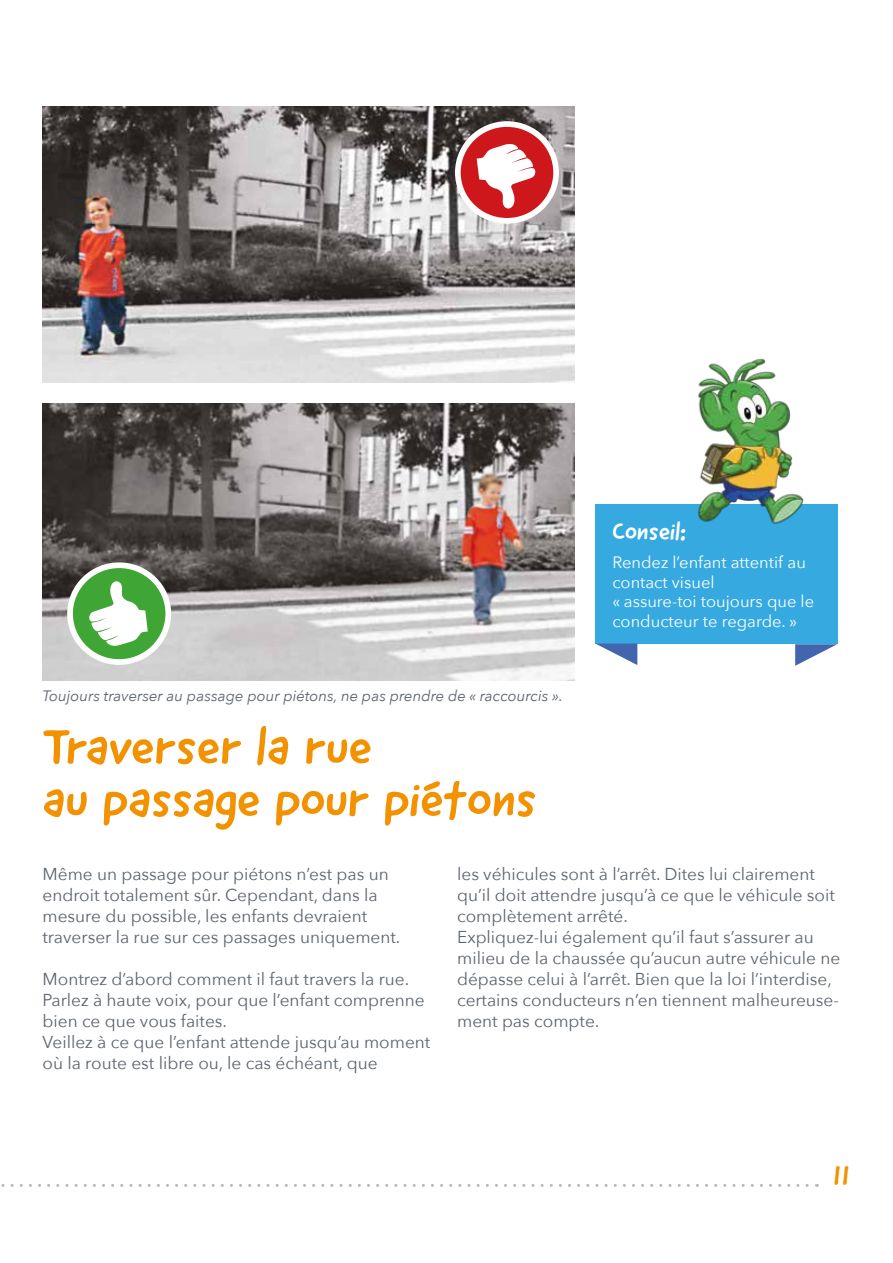
<style>
.page{position:relative;width:893px;height:1263px;background:#fff}
.page>*{position:absolute;margin:0;border:0;box-sizing:border-box;transform-origin:0 0}
.t1{font:52.5px/52.5px "Good Dog New";color:#f39200}
.t2{font:30px "Good Dog New";color:#f39200}
.t3{font:25.5px "Good Dog New";color:#fff}
.t4{font:17.25px/21px "Avenir Next";color:#5c646d}
.t5{font:16.5px/19.5px "Avenir Next";color:#fff}
.t6{font:italic 15px "Avenir Next";color:#5c646d}
</style>
<div class="page">
<svg style="left:1px;top:1184px;width:816px;height:3px"></svg>
<div style="left:595px;top:504px;width:243px;height:140px;background:#36a9e1"></div>
<svg style="left:596px;top:643px;width:41px;height:22px"></svg>
<svg style="left:795px;top:644px;width:42px;height:22px"></svg>
<img style="left:697px;top:358px;width:107px;height:166px">
<img style="left:43px;top:404px;width:531px;height:276px">
<img style="left:43px;top:106px;width:531px;height:277px">
<svg style="left:70px;top:565px;width:98px;height:97px;background:#60b458"></svg>
<div style="left:67px;top:562px;width:104px;height:103px;border:6px solid #fff;border-radius:50%"></div>
<svg style="left:88px;top:579px;width:60px;height:69px"></svg>
<svg style="left:458px;top:124px;width:98px;height:97px;background:#d53d40"></svg>
<div style="left:455px;top:121px;width:104px;height:103px;border:6px solid #fff;border-radius:50%"></div>
<svg style="left:477px;top:142px;width:60px;height:68px"></svg>
<p class="t6" style="left:43px;top:683px;width:522px">Toujours traverser au passage pour piétons, ne pas prendre de « raccourcis ».</p>
<h3 class="t3" style="left:612px;top:515px;width:75px">Conseil:</h3>
<p class="t5" style="left:612px;top:552px;width:203px">Rendez l’enfant attentif au contact visuel<br>« assure-toi toujours que le conducteur te regarde. »</p>
<h1 class="t1" style="left:43px;top:720px;width:495px">Traverser la rue<br>au passage pour piétons</h1>
<p class="t4" style="left:43px;top:863px;width:359px">Même un passage pour piétons n’est pas un endroit totalement sûr. Cependant, dans la mesure du possible, les enfants devraient traverser la rue sur ces passages uniquement.</p>
<p class="t4" style="left:43px;top:968px;width:389px">Montrez d’abord comment il faut travers la rue.<br>Parlez à haute voix, pour que l’enfant comprenne bien ce que vous faites.<br>Veillez à ce que l’enfant attende jusqu’au moment où la route est libre ou, le cas échéant, que</p>
<p class="t4" style="left:457px;top:863px;width:385px">les véhicules sont à l’arrêt. Dites lui clairement qu’il doit attendre jusqu’à ce que le véhicule soit complètement arrêté.<br>Expliquez-lui également qu’il faut s’assurer au milieu de la chaussée qu’aucun autre véhicule ne dépasse celui à l’arrêt. Bien que la loi l’interdise, certains conducteurs n’en tiennent malheureuse&shy;ment pas compte.</p>
<h2 class="t2" style="left:833px;top:1155px;width:19px">11</h2>
</div>
